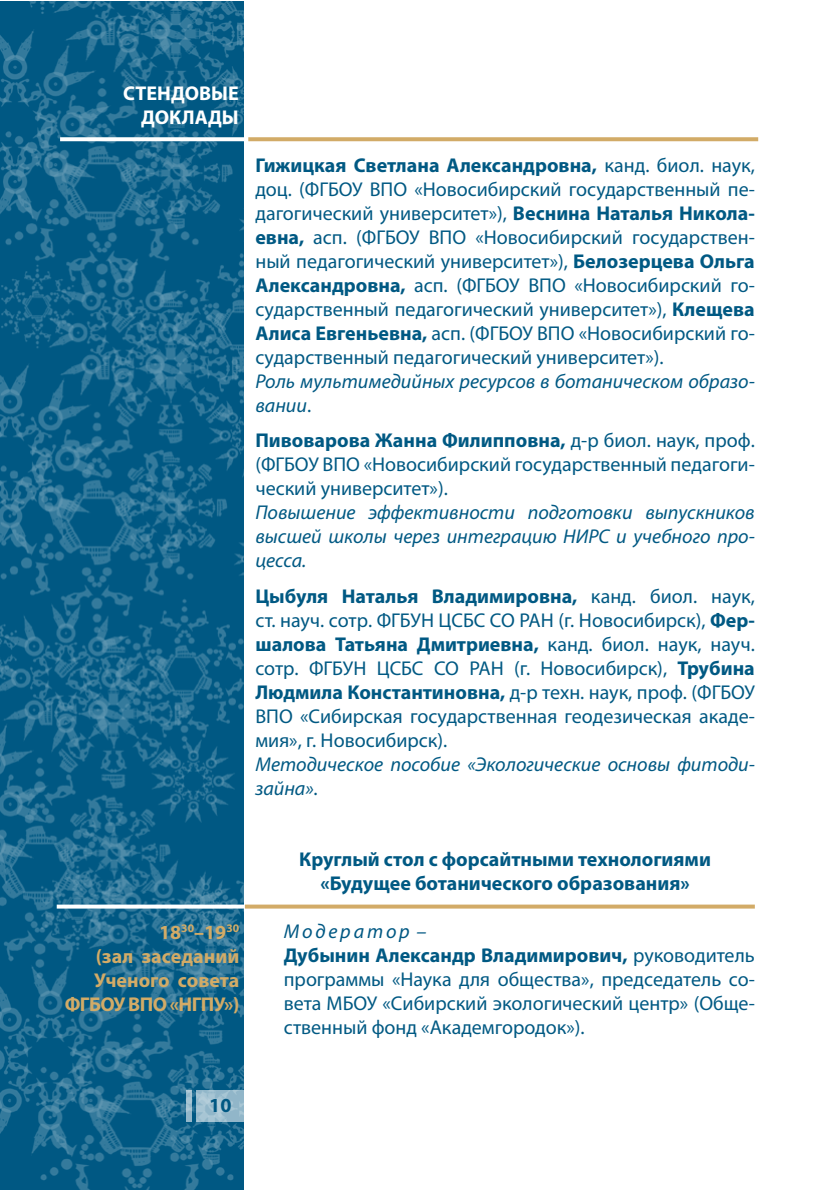
<style>
.page{position:relative;width:840px;height:1191px;background:#fff}
.page>*{position:absolute;margin:0;border:0;box-sizing:border-box;transform-origin:0 0}
.t1{font:20px/24px "Myriad Pro";color:#005983;text-align:justify}
.t2{font:italic 20px/24px "Myriad Pro";color:#005983}
.t3{font:700 20px/24px "Myriad Pro";color:#005983;text-align:center}
.t4{font:700 20px/24px "Myriad Pro";color:#d2ab67;text-align:right}
.t5{font:700 20px/24px "Myriad Pro";color:#fff;text-align:right}
.t6{font:700 20px "Myriad Pro";color:#005883}
.s1{font-weight:700}
.s2{font-style:normal}
.s3{font-style:italic;color:#005883}
</style>
<div class="page">
<img style="left:0;top:1px;width:244px;height:1189px">
<svg style="left:196px;top:1090px;width:48px;height:31px"></svg>
<svg style="left:186px;top:1090px;width:6px;height:31px"></svg>
<svg style="left:57px;top:904px;width:187px;height:4px"></svg>
<svg style="left:245px;top:904px;width:509px;height:4px;background:#d8b77d"></svg>
<svg style="left:60px;top:137px;width:184px;height:4px"></svg>
<svg style="left:248px;top:137px;width:509px;height:4px;background:#d4b070"></svg>
<p class="t5" style="left:123px;top:81px;width:117px">СТЕНДОВЫЕ<br>ДОКЛАДЫ</p>
<p class="t1" style="left:255px;top:153px;width:500px"><span class="s1">Гижицкая Светлана Александровна,</span> канд. биол. наук, доц. (ФГБОУ ВПО «Новосибирский государственный пе&shy;дагогический университет»), <span class="s1">Веснина Наталья Никола&shy;евна,</span> асп. (ФГБОУ ВПО «Новосибирский государствен&shy;ный педагогический университет»), <span class="s1">Белозерцева Ольга Александровна,</span> асп. (ФГБОУ ВПО «Новосибирский го&shy;сударственный педагогический университет»), <span class="s1">Клещева Алиса Евгеньевна,</span> асп. (ФГБОУ ВПО «Новосибирский го&shy;сударственный педагогический университет»).</p>
<p class="t2" style="left:255px;top:369px;width:500px">Роль мультимедийных ресурсов в ботаническом образо&shy;вании<span class="s2">.</span></p>
<p class="t1" style="left:255px;top:428px;width:500px"><span class="s1">Пивоварова Жанна Филипповна,</span> д-р биол. наук, проф. (ФГБОУ ВПО «Новосибирский государственный педагоги&shy;ческий университет»).</p>
<p class="t2" style="left:255px;top:500px;width:500px;text-align:justify">Повышение эффективности подготовки выпускников высшей школы через интеграцию НИРС и учебного про&shy;цесса.</p>
<p class="t1" style="left:255px;top:583px;width:500px"><span class="s1">Цыбуля Наталья Владимировна,</span> канд. биол. наук, ст. науч. сотр. ФГБУН ЦСБС СО РАН (г. Новосибирск), <span class="s1">Фер&shy;шалова Татьяна Дмитриевна,</span> канд. биол. наук, науч. сотр. ФГБУН ЦСБС СО РАН (г. Новосибирск), <span class="s1">Трубина Людмила Константиновна,</span> д-р техн. наук, проф. (ФГБОУ ВПО «Сибирская государственная геодезическая акаде&shy;мия», г. Новосибирск).</p>
<p class="t2" style="left:255px;top:751px;width:500px">Методическое пособие «Экологические основы фитоди&shy;зайна»<span class="s2">.</span></p>
<p class="t4" style="left:65px;top:919px;width:176px">18<sup>30</sup>–19<sup>30<br></sup>(зал заседаний<br>Ученого совета<br>ФГБОУ ВПО «НГПУ»)</p>
<p class="t3" style="left:299px;top:847px;width:413px">Круглый стол с форсайтными технологиями «Будущее ботанического образования»</p>
<p class="t1" style="left:283px;top:919px;width:472px;text-align:left"><span class="s3">Модератор –<br></span><span class="s1">Дубынин Александр Владимирович,</span> руководитель программы «Наука для общества», председатель со&shy;вета МБОУ «Сибирский экологический центр» (Обще&shy;ственный фонд «Академгородок»).</p>
<p class="t6" style="left:209px;top:1092px;width:24px">10</p>
</div>
